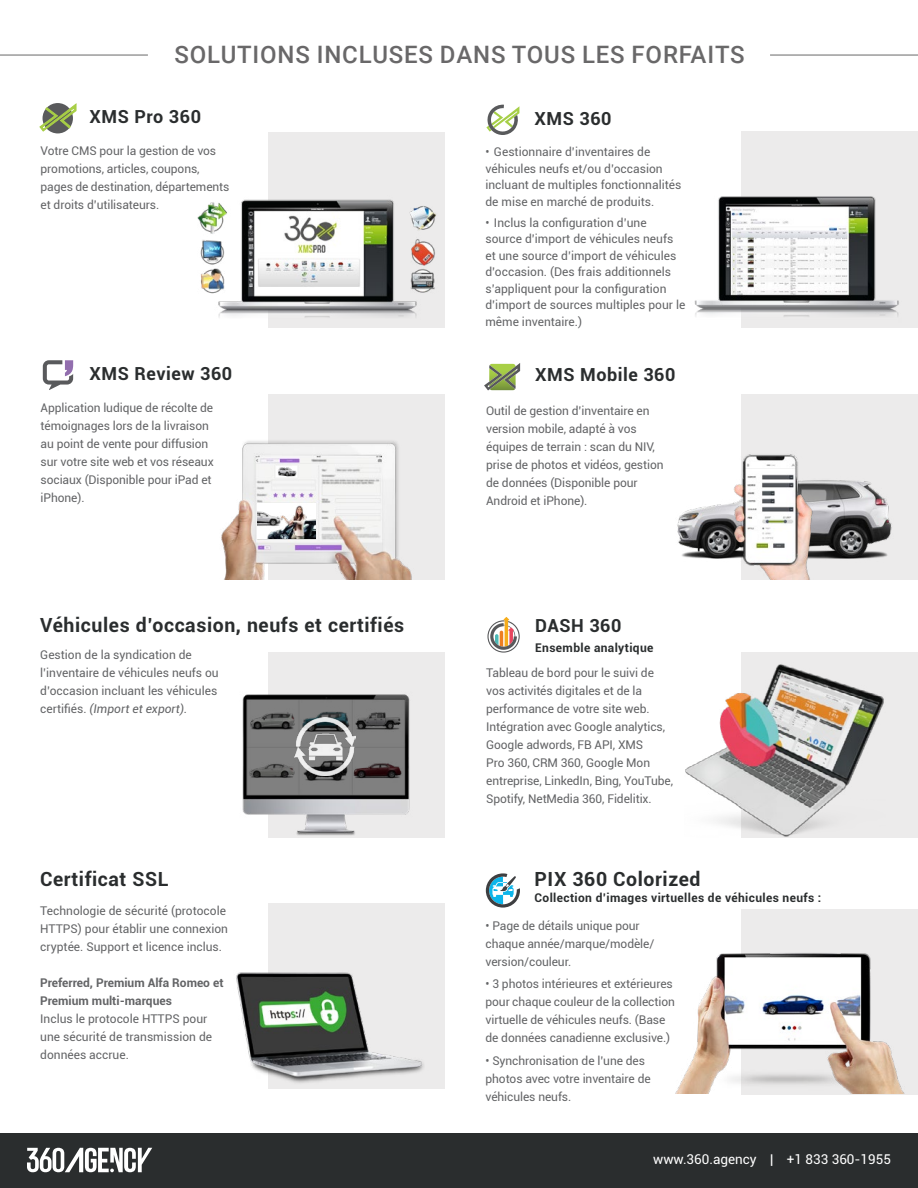
<style>
.page{position:relative;width:918px;height:1188px;background:#fff}
.page>*{position:absolute;margin:0;border:0;box-sizing:border-box;transform-origin:0 0}
.t1{font:500 24px "Roboto";letter-spacing:.035em;color:#696869}
.t2{font:700 19.5px "Roboto";letter-spacing:.03em;color:#2a2d2e}
.t3{font:700 18px "Roboto";letter-spacing:.03em;color:#2a2d2e}
.t4{font:13.5px "Roboto";color:#fff}
.t5{font:12px/18px "Roboto";letter-spacing:-.005em;color:#636466}
.t6{font:700 12px "Roboto";letter-spacing:.03em;color:#2a2d2e}
.t7{font:700 12px/18px "Roboto";color:#636466}
.s1{font-style:italic}
</style>
<div class="page">
<div style="left:742px;top:394px;width:176px;height:186px;background:#ecebeb"></div>
<img style="left:677px;top:447px;width:215px;height:112px">
<svg style="left:486px;top:104px;width:33px;height:31px"></svg>
<svg style="left:43px;top:360px;width:30px;height:30px"></svg>
<svg style="left:484px;top:363px;width:36px;height:27px"></svg>
<svg style="left:486px;top:873px;width:34px;height:35px"></svg>
<hr style="left:0;top:55px;width:148px;height:1px;background:#696869">
<hr style="left:770px;top:55px;width:148px;height:1px;background:#696869">
<svg style="left:487px;top:617px;width:33px;height:36px"></svg>
<div style="left:268px;top:133px;width:176px;height:195px;background:#ecebeb"></div>
<div style="left:268px;top:903px;width:176px;height:186px;background:#ecebeb"></div>
<div style="left:742px;top:652px;width:176px;height:185px;background:#ecebeb"></div>
<div style="left:742px;top:909px;width:176px;height:186px;background:#ecebeb"></div>
<img style="left:197px;top:199px;width:239px;height:119px">
<div style="left:43px;top:103px;width:30px;height:30px;background:#595a5c;border-radius:50%"></div>
<svg style="left:39px;top:103px;width:38px;height:29px"></svg>
<img style="left:729px;top:451px;width:87px;height:129px">
<img style="left:685px;top:662px;width:200px;height:176px">
<img style="left:236px;top:972px;width:188px;height:111px">
<div style="left:0;top:1133px;width:918px;height:55px;background:#2a2d2e"></div>
<svg style="left:27px;top:1148px;width:125px;height:24px"></svg>
<div style="left:268px;top:394px;width:176px;height:186px;background:#ecebeb"></div>
<img style="left:221px;top:441px;width:191px;height:139px">
<div style="left:257px;top:503px;width:59px;height:36px;background:#fff"></div>
<img style="left:257px;top:511px;width:6px;height:15px">
<img style="left:263px;top:505px;width:53px;height:34px">
<svg style="left:274px;top:464px;width:25px;height:15px"></svg>
<img style="left:277px;top:465px;width:20px;height:13px">
<div style="left:268px;top:652px;width:176px;height:185px;background:#ecebeb"></div>
<img style="left:242px;top:694px;width:168px;height:142px">
<svg style="left:247px;top:699px;width:157px;height:97px;background:#6f6f6f"></svg>
<img style="left:294px;top:717px;width:62px;height:59px">
<img style="left:675px;top:948px;width:230px;height:146px">
<img style="left:725px;top:975px;width:135px;height:64px">
<div style="left:742px;top:131px;width:176px;height:197px;background:#ecebeb"></div>
<img style="left:694px;top:185px;width:205px;height:139px">
<h1 class="t1" style="left:174px;top:37px;width:572px">SOLUTIONS INCLUSES DANS TOUS LES FORFAITS</h1>
<h3 class="t3" style="left:90px;top:104px;width:113px">XMS Pro 360</h3>
<p class="t5" style="left:41px;top:141px;width:190px">Votre CMS pour la gestion de vos promotions, articles, coupons, pages de destination, départements et droits d’utilisateurs.</p>
<h3 class="t3" style="left:535px;top:105px;width:78px">XMS 360</h3>
<p class="t5" style="left:485px;top:143px;width:197px;line-height:16.5px">• Gestionnaire d’inventaires de véhicules neufs et/ou d’occasion incluant de multiples fonctionnalités de mise en marché de produits.</p>
<p class="t5" style="left:485px;top:214px;width:201px;line-height:16.5px">• Inclus la configuration d’une source d’import de véhicules neufs et une source d’import de véhicules d’occasion. (Des frais additionnels s’appliquent pour la configuration d’import de sources multiples pour le même inventaire.)</p>
<h3 class="t3" style="left:90px;top:361px;width:144px">XMS Review 360</h3>
<h3 class="t3" style="left:535px;top:362px;width:142px">XMS Mobile 360</h3>
<p class="t5" style="left:41px;top:398px;width:175px">Application ludique de récolte de témoignages lors de la livraison au point de vente pour diffusion sur votre site web et vos réseaux sociaux (Disponible pour iPad et iPhone).</p>
<p class="t5" style="left:486px;top:401px;width:179px">Outil de gestion d’inventaire en version mobile, adapté à vos équipes de terrain : scan du NIV, prise de photos et vidéos, gestion de données (Disponible pour<br>Android et iPhone).</p>
<h2 class="t2" style="left:40px;top:612px;width:366px">Véhicules d’occasion, neufs et certifiés</h2>
<p class="t5" style="left:40px;top:645px;width:180px">Gestion de la syndication de l’inventaire de véhicules neufs ou d’occasion incluant les véhicules certifiés. <span class="s1">(Import et export).</span></p>
<h2 class="t2" style="left:40px;top:865px;width:130px">Certificat SSL</h2>
<p class="t5" style="left:40px;top:901px;width:189px">Technologie de sécurité (protocole<br>HTTPS) pour établir une connexion cryptée. Support et licence inclus.</p>
<p class="t7" style="left:40px;top:973px;width:185px">Preferred, Premium Alfa Romeo et<br>Premium multi-marques</p>
<p class="t5" style="left:40px;top:1009px;width:173px">Inclus le protocole HTTPS pour une sécurité de transmission de données accrue.</p>
<h3 class="t3" style="left:535px;top:613px;width:88px">DASH 360</h3>
<p class="t6" style="left:535px;top:639px;width:120px">Ensemble analytique</p>
<p class="t5" style="left:486px;top:664px;width:188px">Tableau de bord pour le suivi de vos activités digitales et de la performance de votre site web.<br>Intégration avec Google analytics,<br>Google adwords, FB API, XMS<br>Pro 360, CRM 360, Google Mon entreprise, LinkedIn, Bing, YouTube,<br>Spotify, NetMedia 360, Fidelitix.</p>
<h2 class="t2" style="left:535px;top:865px;width:168px">PIX 360 Colorized</h2>
<p class="t6" style="left:535px;top:890px;width:288px">Collection d’images virtuelles de véhicules neufs :</p>
<p class="t5" style="left:485px;top:916px;width:170px">• Page de détails unique pour chaque année/marque/modèle/ version/couleur.</p>
<p class="t5" style="left:485px;top:975px;width:191px">• 3 photos intérieures et extérieures pour chaque couleur de la collection virtuelle de véhicules neufs. (Base de données canadienne exclusive.)</p>
<p class="t5" style="left:485px;top:1051px;width:167px">• Synchronisation de l’une des photos avec votre inventaire de véhicules neufs.</p>
<p class="t4" style="left:653px;top:1150px;width:239px">www.360.agency | +1 833 360-1955</p>
</div>
